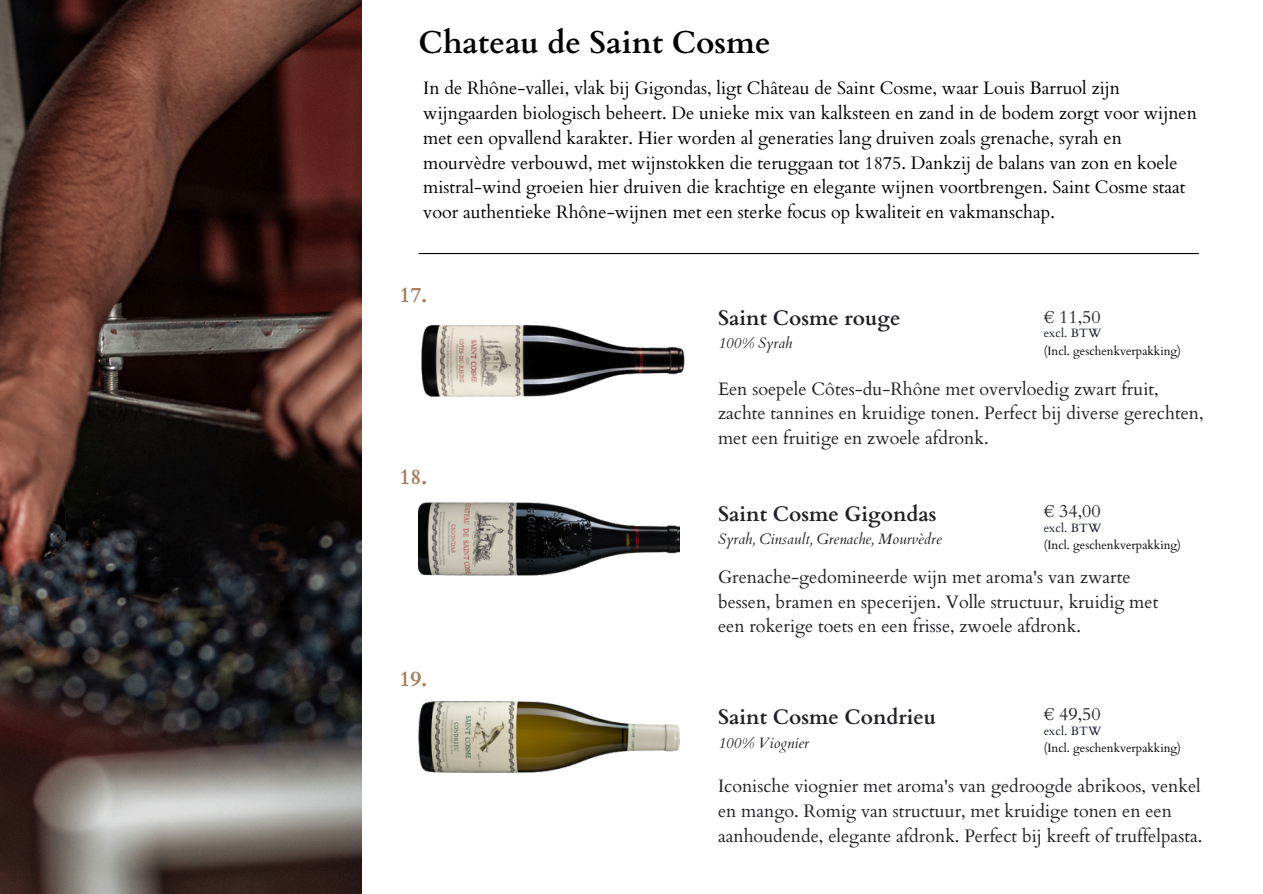
<style>
.page{position:relative;width:1263px;height:894px;background:#fff}
.page>*{position:absolute;margin:0;border:0;box-sizing:border-box;transform-origin:0 0}
.t1{font:700 31.5px "Cardo";color:#000}
.t2{font:700 21.3px "Cardo";color:#a67b5b}
.t3{font:700 21px "Cardo";color:#201f25}
.t4{font:18px/24.8px "Cardo";color:#000}
.t5{font:18px/24.8px "Cardo";color:#201f25}
.t6{font:italic 15px "Cardo";color:#201f25}
.t7{font:12px "Cardo";color:#000}
.t8{font:12px "Cardo";letter-spacing:.015em;color:#121629}
</style>
<div class="page">
<hr style="left:419px;top:253px;width:780px;height:1px;background:#000">
<img style="left:421px;top:325px;width:264px;height:72px">
<img style="left:418px;top:502px;width:261px;height:73px">
<img style="left:418px;top:701px;width:261px;height:71px">
<img style="left:0;top:0;width:362px;height:893px">
<p class="t1" style="left:419px;top:22px;width:354px">Chateau de Saint Cosme</p>
<p class="t4" style="left:423px;top:76px;width:775px">In de Rhône-vallei, vlak bij Gigondas, ligt Château de Saint Cosme, waar Louis Barruol zijn wijngaarden biologisch beheert. De unieke mix van kalksteen en zand in de bodem zorgt voor wijnen met een opvallend karakter. Hier worden al generaties lang druiven zoals grenache, syrah en mourvèdre verbouwd, met wijnstokken die teruggaan tot 1875. Dankzij de balans van zon en koele mistral-wind groeien hier druiven die krachtige en elegante wijnen voortbrengen. Saint Cosme staat voor authentieke Rhône-wijnen met een sterke focus op kwaliteit en vakmanschap.</p>
<p class="t2" style="left:399px;top:281px;width:30px">17.</p>
<h4 class="t2" style="left:399px;top:463px;width:30px">18.</h4>
<h3 class="t2" style="left:399px;top:664px;width:30px">19.</h3>
<h4 class="t3" style="left:718px;top:304px;width:184px">Saint Cosme rouge</h4>
<p class="t5" style="left:1044px;top:304px;width:58px">€ 11,50</p>
<h4 class="t6" style="left:718px;top:333px;width:76px">100% Syrah</h4>
<h2 class="t8" style="left:1044px;top:325px;width:59px">excl. BTW</h2>
<p class="t7" style="left:1044px;top:343px;width:139px">(Incl. geschenkverpakking)</p>
<h2 class="t5" style="left:718px;top:376px;width:487px">Een soepele Côtes-du-Rhône met overvloedig zwart fruit, zachte tannines en kruidige tonen. Perfect bij diverse gerechten, met een fruitige en zwoele afdronk.</h2>
<h4 class="t3" style="left:718px;top:499px;width:220px">Saint Cosme Gigondas</h4>
<p class="t5" style="left:1044px;top:499px;width:58px">€ 34,00</p>
<h4 class="t6" style="left:718px;top:529px;width:225px">Syrah, Cinsault, Grenache, Mourvèdre</h4>
<h5 class="t8" style="left:1044px;top:520px;width:59px">excl. BTW</h5>
<p class="t7" style="left:1044px;top:537px;width:139px">(Incl. geschenkverpakking)</p>
<h3 class="t5" style="left:718px;top:564px;width:442px">Grenache-gedomineerde wijn met aroma's van zwarte bessen, bramen en specerijen. Volle structuur, kruidig met een rokerige toets en een frisse, zwoele afdronk.</h3>
<h4 class="t3" style="left:718px;top:703px;width:220px">Saint Cosme Condrieu</h4>
<p class="t5" style="left:1044px;top:702px;width:58px">€ 49,50</p>
<h4 class="t6" style="left:718px;top:732px;width:93px">100% Viognier</h4>
<h2 class="t8" style="left:1044px;top:723px;width:59px">excl. BTW</h2>
<h4 class="t7" style="left:1044px;top:740px;width:139px">(Incl. geschenkverpakking)</h4>
<p class="t5" style="left:718px;top:774px;width:486px">Iconische viognier met aroma's van gedroogde abrikoos, venkel en mango. Romig van structuur, met kruidige tonen en een aanhoudende, elegante afdronk. Perfect bij kreeft of truffelpasta.</p>
</div>
